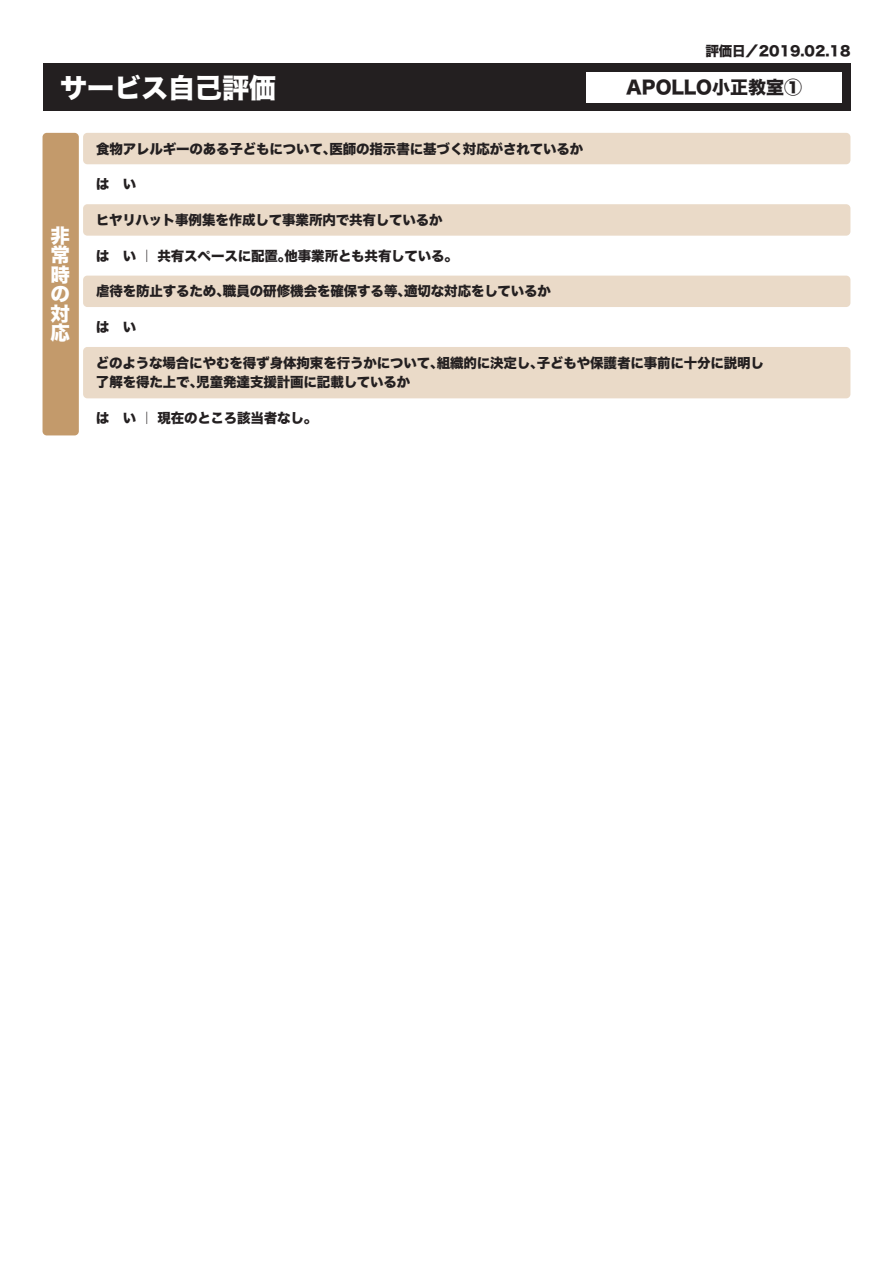
<style>
.page{position:relative;width:893px;height:1263px;background:#fff}
.page>*{position:absolute;margin:0;border:0;box-sizing:border-box;transform-origin:0 0}
.t1{font:27px "Hira Kaku Std N W8";color:#fff}
.t2{font:19.5px/19.5px "Hira Kaku Std N W8";color:#fff;text-align:justify}
.t3{font:18px "Hira Kaku Std N W8";color:#231f20}
.t4{font:13.5px/19.5px "Hira Kaku Std N W8";letter-spacing:-.01em;color:#231f20}
</style>
<div class="page">
<div style="left:43px;top:64px;width:807px;height:47px;background:#231f20"></div>
<div style="left:586px;top:72px;width:256px;height:30px;background:#fff"></div>
<div style="left:83px;top:133px;width:767px;height:31px;background:#eadac8;border-radius:4px"></div>
<div style="left:83px;top:204px;width:767px;height:32px;background:#eadac8;border-radius:4px"></div>
<div style="left:83px;top:276px;width:767px;height:31px;background:#eadac8;border-radius:4px"></div>
<div style="left:83px;top:347px;width:767px;height:51px;background:#eadac8;border-radius:4px"></div>
<div style="left:43px;top:133px;width:36px;height:302px;background:#c39a6b;border-radius:4px"></div>
<p class="t4" style="left:705px;top:41px;width:147px">評価日／2019.02.18</p>
<h1 class="t1" style="left:60px;top:73px;width:217px">サービス自己評価</h1>
<h3 class="t3" style="left:626px;top:77px;width:177px">APOLLO小正教室①</h3>
<h2 class="t2" style="left:51px;top:226px;width:21px">非常時の対応</h2>
<p class="t4" style="left:96px;top:139px;width:489px">食物アレルギーのある子どもについて、医師の指示書に基づく対応がされているか</p>
<p class="t4" style="left:96px;top:175px;width:42px">は　い</p>
<p class="t4" style="left:96px;top:210px;width:348px">ヒヤリハット事例集を作成して事業所内で共有しているか</p>
<p class="t4" style="left:96px;top:246px;width:364px">は　い ｜ 共有スペースに配置。他事業所とも共有している。</p>
<p class="t4" style="left:96px;top:282px;width:457px">虐待を防止するため、職員の研修機会を確保する等、適切な対応をしているか</p>
<p class="t4" style="left:96px;top:318px;width:42px">は　い</p>
<p class="t4" style="left:96px;top:353px;width:670px">どのような場合にやむを得ず身体拘束を行うかについて、組織的に決定し、子どもや保護者に事前に十分に説明し了解を得た上で、児童発達支援計画に記載しているか</p>
<p class="t4" style="left:96px;top:408px;width:223px">は　い ｜ 現在のところ該当者なし。</p>
</div>
